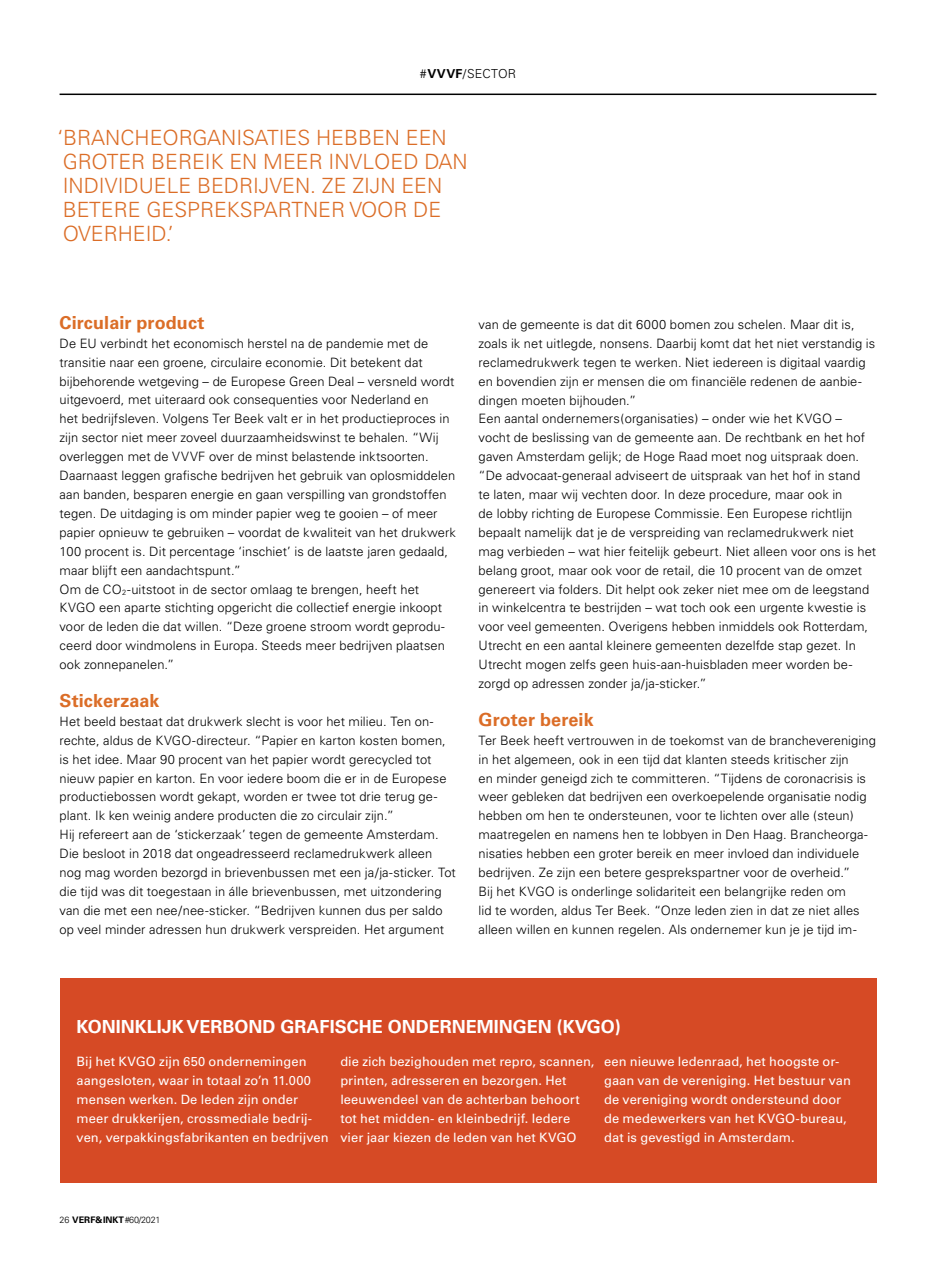
<style>
.page{position:relative;width:936px;height:1263px;background:#fff}
.page>*{position:absolute;margin:0;border:0;box-sizing:border-box;transform-origin:0 0}
.t1{font:300 21px/24px "Univers";color:#db6d27}
.t2{font:700 18px "Univers";color:#fff}
.t3{font:700 18px "Univers";letter-spacing:.005em;color:#db6d27}
.t4{font:300 12.9px/18.9px "Univers";letter-spacing:.005em;color:#000}
.t5{font:12.9px/18.9px "Univers";letter-spacing:.005em;color:#fff}
.t6{font:300 12.3px "Univers";letter-spacing:.015em;color:#000}
.t7{font:300 9px "Univers";letter-spacing:-.025em;color:#000}
.s1{font-weight:700}
</style>
<div class="page">
<div style="left:60px;top:978px;width:816px;height:204px;background:#d64a25"></div>
<hr style="left:60px;top:94px;width:816px;height:1px;background:#000">
<p class="t6" style="left:420px;top:66px;width:98px">#<span class="s1">VVVF</span>/SECTOR</p>
<h1 class="t1" style="left:57px;top:126px;width:411px">‘BRANCHEORGANISATIES HEBBEN EEN<br>GROTER BEREIK EN MEER INVLOED DAN<br>INDIVIDUELE BEDRIJVEN. ZE ZIJN EEN<br>BETERE GESPREKSPARTNER VOOR DE<br>OVERHEID.’</h1>
<h2 class="t3" style="left:60px;top:312px;width:146px">Circulair product</h2>
<p class="t4" style="left:60px;top:334px;width:398px">De EU verbindt het economisch herstel na de pandemie met de transitie naar een groene, circulaire economie. Dit betekent dat bijbehorende wetgeving – de Europese Green Deal – versneld wordt uitgevoerd, met uiteraard ook consequenties voor Nederland en<br>het bedrijfsleven. Volgens Ter Beek valt er in het productieproces in zijn sector niet meer zoveel duurzaamheidswinst te behalen. “Wij overleggen met de VVVF over de minst belastende inktsoorten.<br>Daarnaast leggen grafische bedrijven het gebruik van oplosmiddelen aan banden, besparen energie en gaan verspilling van grondstoffen tegen. De uitdaging is om minder papier weg te gooien – of meer papier opnieuw te gebruiken – voordat de kwaliteit van het drukwerk 100 procent is. Dit percentage ‘inschiet’ is de laatste jaren gedaald, maar blijft een aandachtspunt.”<br>Om de CO<sub>2</sub>-uitstoot in de sector omlaag te brengen, heeft het KVGO een aparte stichting opgericht die collectief energie inkoopt voor de leden die dat willen. “Deze groene stroom wordt geprodu&shy;ceerd door windmolens in Europa. Steeds meer bedrijven plaatsen ook zonnepanelen.”</p>
<h2 class="t3" style="left:60px;top:690px;width:101px">Stickerzaak</h2>
<p class="t4" style="left:60px;top:712px;width:398px">Het beeld bestaat dat drukwerk slecht is voor het milieu. Ten on&shy;rechte, aldus de KVGO-directeur. “Papier en karton kosten bomen, is het idee. Maar 90 procent van het papier wordt gerecycled tot nieuw papier en karton. En voor iedere boom die er in de Europese productiebossen wordt gekapt, worden er twee tot drie terug ge&shy;plant. Ik ken weinig andere producten die zo circulair zijn.”<br>Hij refereert aan de ‘stickerzaak’ tegen de gemeente Amsterdam.<br>Die besloot in 2018 dat ongeadresseerd reclamedrukwerk alleen nog mag worden bezorgd in brievenbussen met een ja/ja-sticker. Tot die tijd was dit toegestaan in álle brievenbussen, met uitzondering van die met een nee/nee-sticker. “Bedrijven kunnen dus per saldo op veel minder adressen hun drukwerk verspreiden. Het argument</p>
<p class="t4" style="left:478px;top:315px;width:399px">van de gemeente is dat dit 6000 bomen zou schelen. Maar dit is, zoals ik net uitlegde, nonsens. Daarbij komt dat het niet verstandig is reclamedrukwerk tegen te werken. Niet iedereen is digitaal vaardig en bovendien zijn er mensen die om financiële redenen de aanbie&shy;dingen moeten bijhouden.”<br>Een aantal ondernemers(organisaties) – onder wie het KVGO – vocht de beslissing van de gemeente aan. De rechtbank en het hof gaven Amsterdam gelijk; de Hoge Raad moet nog uitspraak doen. “De advocaat-generaal adviseert de uitspraak van het hof in stand<br>te laten, maar wij vechten door. In deze procedure, maar ook in<br>de lobby richting de Europese Commissie. Een Europese richtlijn bepaalt namelijk dat je de verspreiding van reclamedrukwerk niet mag verbieden – wat hier feitelijk gebeurt. Niet alleen voor ons is het belang groot, maar ook voor de retail, die 10 procent van de omzet genereert via folders. Dit helpt ook zeker niet mee om de leegstand in winkelcentra te bestrijden – wat toch ook een urgente kwestie is voor veel gemeenten. Overigens hebben inmiddels ook Rotterdam, Utrecht en een aantal kleinere gemeenten dezelfde stap gezet. In Utrecht mogen zelfs geen huis-aan-huisbladen meer worden be&shy;zorgd op adressen zonder ja/ja-sticker.”</p>
<h2 class="t3" style="left:478px;top:709px;width:117px">Groter bereik</h2>
<p class="t4" style="left:478px;top:731px;width:398px">Ter Beek heeft vertrouwen in de toekomst van de branchevereniging in het algemeen, ook in een tijd dat klanten steeds kritischer zijn<br>en minder geneigd zich te committeren. “Tijdens de coronacrisis is weer gebleken dat bedrijven een overkoepelende organisatie nodig hebben om hen te ondersteunen, voor te lichten over alle (steun) maatregelen en namens hen te lobbyen in Den Haag. Brancheorga&shy;nisaties hebben een groter bereik en meer invloed dan individuele bedrijven. Ze zijn een betere gesprekspartner voor de overheid.”<br>Bij het KVGO is onderlinge solidariteit een belangrijke reden om<br>lid te worden, aldus Ter Beek. “Onze leden zien in dat ze niet alles alleen willen en kunnen regelen. Als ondernemer kun je je tijd im-</p>
<h2 class="t2" style="left:77px;top:1016px;width:545px">KONINKLIJK VERBOND GRAFISCHE ONDERNEMINGEN (KVGO)</h2>
<p class="t5" style="left:77px;top:1052px;width:254px">Bij het KVGO zijn 650 ondernemingen aangesloten, waar in totaal zo’n 11.000 mensen werken. De leden zijn onder meer drukkerijen, crossmediale bedrij&shy;ven, verpakkingsfabrikanten en bedrijven</p>
<p class="t5" style="left:340px;top:1052px;width:256px">die zich bezighouden met repro, scannen, printen, adresseren en bezorgen. Het leeuwendeel van de achterban behoort tot het midden- en kleinbedrijf. Iedere vier jaar kiezen de leden van het KVGO</p>
<p class="t5" style="left:604px;top:1052px;width:248px">een nieuwe ledenraad, het hoogste or&shy;gaan van de vereniging. Het bestuur van de vereniging wordt ondersteund door de medewerkers van het KVGO-bureau, dat is gevestigd in Amsterdam.</p>
<p class="t7" style="left:60px;top:1215px;width:102px">26 <span class="s1">VERF&amp; INKT</span> #60/2021</p>
</div>
